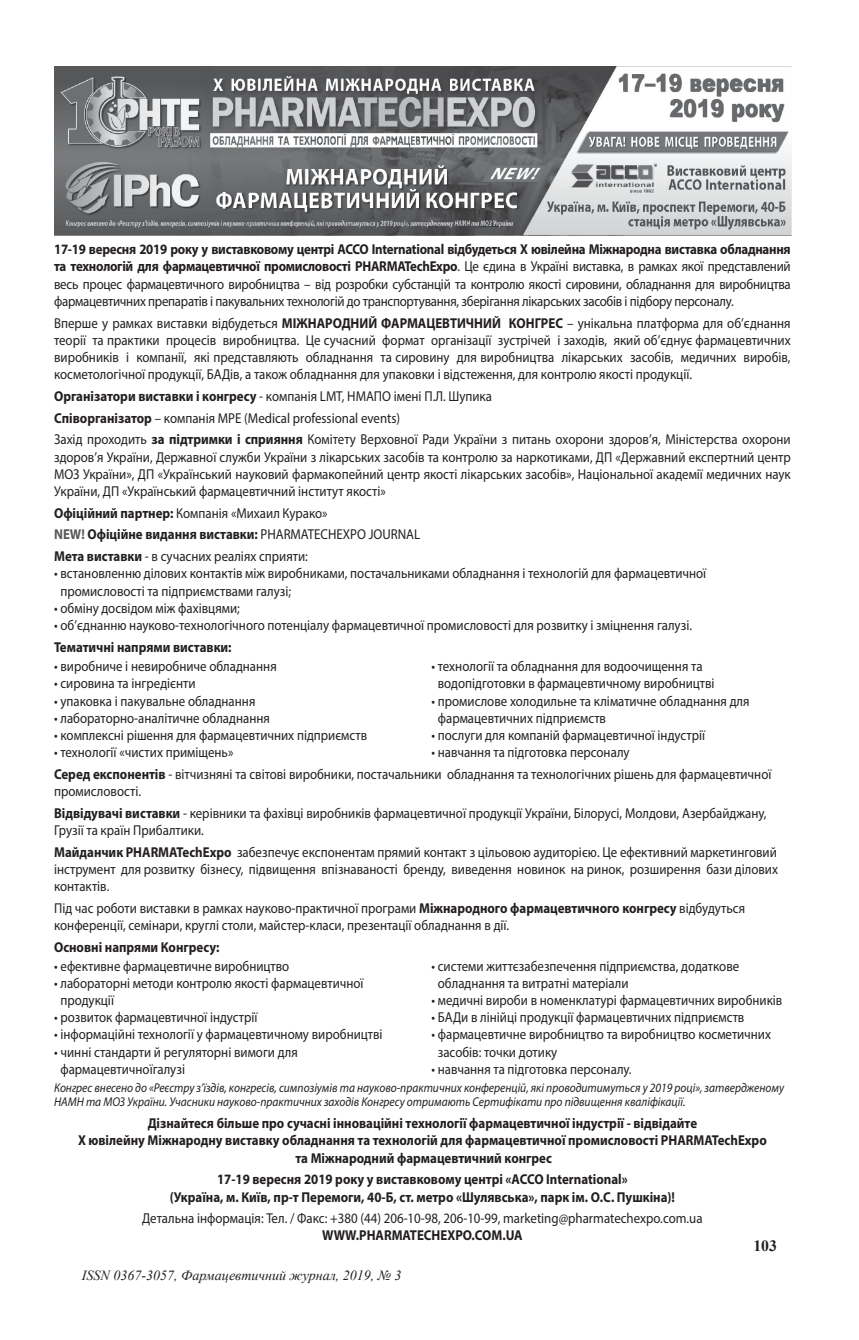
<style>
.page{position:relative;width:859px;height:1340px;background:#fff}
.page>*{position:absolute;margin:0;border:0;box-sizing:border-box;transform-origin:0 0}
.t1{font:700 15.75px "Times New Roman";color:#231f20}
.t2{font:14.35px/17.2px "Myriad Pro";color:#231f20;scale:.9 1}
.t3{font:700 14.35px/17.2px "Myriad Pro";color:#231f20;text-align:center;scale:.9 1}
.t4{font:italic 14px "Times New Roman";color:#231f20}
.t5{font:italic 12.78px/14.3px "Myriad Pro";color:#231f20;scale:.9 1}
.s1{font-weight:700}
.s2{font-weight:700;color:#57585a}
</style>
<div class="page">
<img style="left:54px;top:66px;width:737px;height:170px">
<p class="t2" style="left:54px;top:240px;width:819px;text-align:justify"><span class="s1">17-19 вересня 2019 року у виставковому центрі ACCO International відбудеться X ювілейна Міжнародна виставка обладнання та технологій для фармацевтичної промисловості PHARMATechExpo</span>. Це єдина в Україні виставка, в рамках якої представлений весь процес фармацевтичного виробництва – від розробки субстанцій та контролю якості сировини, обладнання для виробництва фармацевтичних препаратів і пакувальних технологій до транспортування, зберігання лікарських засобів і підбору персоналу.</p>
<p class="t2" style="left:54px;top:314px;width:819px;text-align:justify">Вперше у рамках виставки відбудеться <span class="s1">МІЖНАРОДНИЙ ФАРМАЦЕВТИЧНИЙ КОНГРЕС</span> – унікальна платформа для об’єднання теорії та практики процесів виробництва. Це сучасний формат організації зустрічей і заходів, який об’єднує фармацевтичних виробників і компанії, які представляють обладнання та сировину для виробництва лікарських засобів, медичних виробів, косметологічної продукції, БАДів, а також обладнання для упаковки і відстеження, для контролю якості продукції.</p>
<p class="t2" style="left:54px;top:385px;width:819px;line-height:21.7px"><span class="s1">Організатори виставки і конгресу</span> - компанія LMT, НМАПО імені П.Л. Шупика<br><span class="s1">Співорганізатор</span> – компанія MPE (Medical professional events)<br>Захід проходить <span class="s1">за підтримки і сприяння</span> Комітету Верховної Ради України з питань охорони здоров’я, Міністерства охорони</p>
<p class="t2" style="left:54px;top:448px;width:819px;text-align:justify">здоров’я України, Державної служби України з лікарських засобів та контролю за наркотиками, ДП «Державний експертний центр МОЗ України», ДП «Український науковий фармакопейний центр якості лікарських засобів», Національної академії медичних наук України, ДП «Український фармацевтичний інститут якості»</p>
<p class="t2" style="left:54px;top:502px;width:408px;line-height:21.7px"><span class="s1">Офіційний партнер:</span> Компанія «Михаил Курако»<br><span class="s2">NEW!</span> <span class="s1">Офіційне видання виставки:</span> PHARMATECHEXPO JOURNAL<br><span class="s1">Мета виставки</span> - в сучасних реаліях сприяти:</p>
<p class="t2" style="left:60px;top:565px;width:718px;text-indent:-6px">• встановленню ділових контактів між виробниками, постачальниками обладнання і технологій для фармацевтичної промисловості та підприємствами галузі;</p>
<p class="t2" style="left:54px;top:599px;width:208px">• обміну досвідом між фахівцями;</p>
<p class="t2" style="left:54px;top:616px;width:710px">• об’єднанню науково-технологічного потенціалу фармацевтичної промисловості для розвитку і зміцнення галузі.</p>
<p class="t3" style="left:54px;top:638px;width:199px">Тематичні напрями виставки:</p>
<p class="t2" style="left:54px;top:657px;width:249px">• виробниче і невиробниче обладнання</p>
<p class="t2" style="left:54px;top:674px;width:159px">• сировина та інгредієнти</p>
<p class="t2" style="left:54px;top:692px;width:225px">• упаковка і пакувальне обладнання</p>
<p class="t2" style="left:54px;top:709px;width:241px">• лабораторно-аналітичне обладнання</p>
<p class="t2" style="left:54px;top:726px;width:349px">• комплексні рішення для фармацевтичних підприємств</p>
<p class="t2" style="left:54px;top:743px;width:201px">• технології «чистих приміщень»</p>
<p class="t2" style="left:437px;top:657px;width:309px;text-indent:-6px">• технології та обладнання для водоочищення та водопідготовки в фармацевтичному виробництві</p>
<p class="t2" style="left:437px;top:692px;width:348px;text-indent:-6px">• промислове холодильне та кліматичне обладнання для фармацевтичних підприємств</p>
<p class="t2" style="left:431px;top:726px;width:305px">• послуги для компаній фармацевтичної індустрії</p>
<p class="t2" style="left:54px;top:741px;width:798px;line-height:21.7px;text-indent:377px">• навчання та підготовка персоналу<br><span class="s1">Серед експонентів</span> - вітчизняні та світові виробники, постачальники обладнання та технологічних рішень для фармацевтичної</p>
<p class="t2" style="left:54px;top:780px;width:792px;line-height:21.7px">промисловості.<br><span class="s1">Відвідувачі виставки</span> - керівники та фахівці виробників фармацевтичної продукції України, Білорусі, Молдови, Азербайджану,</p>
<p class="t2" style="left:54px;top:819px;width:804px;line-height:21.7px">Грузії та країн Прибалтики.<br><span class="s1">Майданчик PHARMATechExpo</span> забезпечує експонентам прямий контакт з цільовою аудиторією. Це ефективний маркетинговий</p>
<p class="t2" style="left:54px;top:860px;width:805px">інструмент для розвитку бізнесу, підвищення впізнаваності бренду, виведення новинок на ринок, розширення бази ділових контактів.</p>
<p class="t2" style="left:54px;top:899px;width:769px">Під час роботи виставки в рамках науково-практичної програми <span class="s1">Міжнародного фармацевтичного конгресу</span> відбудуться конференції, семінари, круглі столи, майстер-класи, презентації обладнання в дії.</p>
<p class="t3" style="left:54px;top:938px;width:185px">Основні напрями Конгресу:</p>
<p class="t2" style="left:54px;top:957px;width:263px">• ефективне фармацевтичне виробництво</p>
<p class="t2" style="left:60px;top:974px;width:338px;text-indent:-6px">• лабораторні методи контролю якості фармацевтичної продукції</p>
<p class="t2" style="left:54px;top:1008px;width:227px">• розвиток фармацевтичної індустрії</p>
<p class="t2" style="left:54px;top:1025px;width:366px">• інформаційні технології у фармацевтичному виробництві</p>
<p class="t2" style="left:60px;top:1043px;width:265px;text-indent:-6px">• чинні стандарти й регуляторні вимоги для фармацевтичноїгалузі</p>
<p class="t2" style="left:437px;top:957px;width:336px;text-indent:-6px">• системи життєзабезпечення підприємства, додаткове обладнання та витратні матеріали</p>
<p class="t2" style="left:431px;top:991px;width:391px">• медичні вироби в номенклатурі фармацевтичних виробників</p>
<p class="t2" style="left:431px;top:1008px;width:349px">• БАДи в лінійці продукції фармацевтичних підприємств</p>
<p class="t2" style="left:437px;top:1025px;width:371px;text-indent:-6px">• фармацевтичне виробництво та виробництво косметичних засобів: точки дотику</p>
<p class="t2" style="left:431px;top:1060px;width:224px">• навчання та підготовка персоналу.</p>
<p class="t5" style="left:54px;top:1080px;width:812px">Конгрес внесено до «Реєстру з’їздів, конгресів, симпозіумів та науково-практичних конференцій, які проводитимуться у 2019 році», затвердженому<br>НАМН та МОЗ України. Учасники науково-практичних заходів Конгресу отримають Сертифікати про підвищення кваліфікації.</p>
<p class="t3" style="left:78px;top:1114px;width:766px">Дізнайтеся більше про сучасні інноваційні технології фармацевтичної індустрії - відвідайте<br>X ювілейну Міжнародну виставку обладнання та технологій для фармацевтичної промисловості PHARMATechExpo та Міжнародний фармацевтичний конгрес</p>
<p class="t3" style="left:170px;top:1170px;width:562px">17-19 вересня 2019 року у виставковому центрі «ACCO International»<br>(Україна, м. Київ, пр-т Перемоги, 40-Б, ст. метро «Шулявська», парк ім. О.С. Пушкіна)!</p>
<p class="t2" style="left:142px;top:1209px;width:623px">Детальна інформація: Тел. / Факс: +380 (44) 206-10-98, 206-10-99, marketing@pharmatechexpo.com.ua</p>
<p class="t3" style="left:322px;top:1226px;width:224px">WWW.PHARMATECHEXPO.COM.UA</p>
<p class="t1" style="left:753px;top:1234px;width:25px">103</p>
<p class="t4" style="left:82px;top:1265px;width:321px">ISSN 0367-3057, Фармацевтичний журнал, 2019, № 3</p>
</div>
